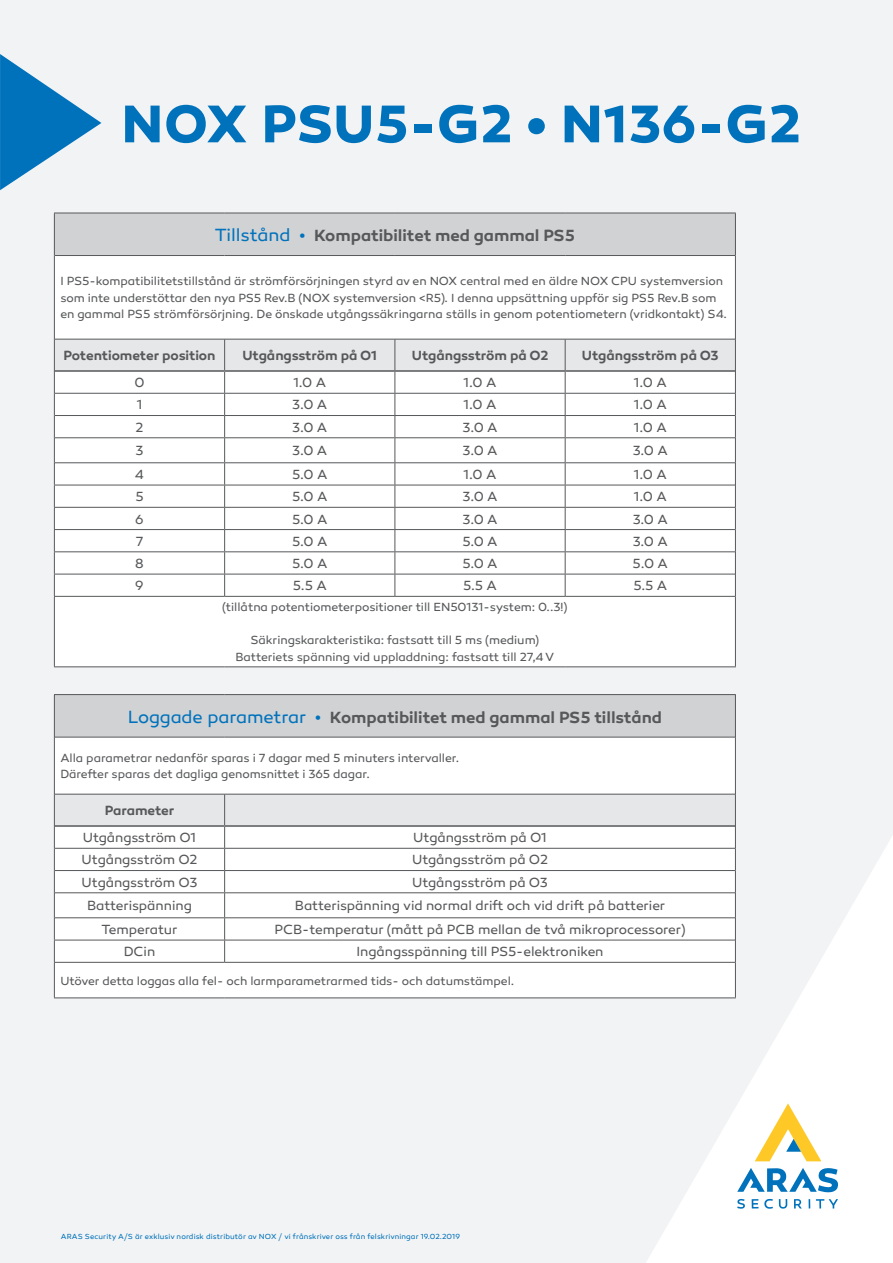
<style>
.page{position:relative;width:893px;height:1263px;background:#f2f3f4}
.page>*{position:absolute;margin:0;border:0;box-sizing:border-box;transform-origin:0 0}
.Titel_productgroep_i{font:700 54px "Canaro";letter-spacing:.015em;color:#0072bc}
.Bodytekst{font:600 16.5px "Canaro";color:#57585a}
.Bodytekst-2{font:13.5px "Canaro";letter-spacing:-.005em;color:#57585a}
.Bodytekst-3{font:600 13.5px "Canaro";letter-spacing:-.005em;color:#57585a}
.Bodytekst-4{font:12px/16.5px "Canaro";letter-spacing:-.005em;color:#57585a}
.Titel_productgroep_i-2{font:7.5px "Canaro";letter-spacing:.01em;color:#0072bc}
.s1{font-weight:400;font-size:18px;color:#0072bc}
</style>
<div class="page">
<svg style="left:646px;top:835px;width:247px;height:428px"></svg>
<svg style="left:752px;top:1199px;width:6px;height:9px"></svg>
<svg style="left:737px;top:1199px;width:8px;height:10px"></svg>
<svg style="left:779px;top:1199px;width:8px;height:10px"></svg>
<svg style="left:764px;top:1199px;width:9px;height:10px"></svg>
<svg style="left:816px;top:1199px;width:22px;height:9px"></svg>
<svg style="left:794px;top:1199px;width:8px;height:9px"></svg>
<svg style="left:737px;top:1168px;width:101px;height:24px"></svg>
<svg style="left:755px;top:1103px;width:66px;height:58px"></svg>
<svg style="left:0;top:54px;width:101px;height:136px"></svg>
<div style="left:54px;top:213px;width:681px;height:42px;background:#d1d2d4"></div>
<div style="left:54px;top:255px;width:681px;height:84px;background:#fff"></div>
<svg style="left:55px;top:597px;width:680px;height:69px"></svg>
<hr style="left:735px;top:213px;width:1px;height:42px;background:#57585a">
<hr style="left:735px;top:255px;width:1px;height:84px;background:#57585a">
<hr style="left:735px;top:596px;width:1px;height:70px;background:#57585a">
<hr style="left:224px;top:596px;width:171px;height:1px;background:#57585a">
<hr style="left:395px;top:596px;width:170px;height:1px;background:#57585a">
<hr style="left:565px;top:596px;width:170px;height:1px;background:#57585a">
<hr style="left:54px;top:596px;width:170px;height:1px;background:#57585a">
<hr style="left:54px;top:666px;width:171px;height:1px;background:#57585a">
<hr style="left:225px;top:666px;width:170px;height:1px;background:#57585a">
<hr style="left:395px;top:666px;width:170px;height:1px;background:#57585a">
<hr style="left:565px;top:666px;width:171px;height:1px;background:#57585a">
<hr style="left:55px;top:255px;width:170px;height:1px;background:#57585a">
<hr style="left:225px;top:255px;width:170px;height:1px;background:#57585a">
<hr style="left:395px;top:255px;width:170px;height:1px;background:#57585a">
<hr style="left:565px;top:255px;width:170px;height:1px;background:#57585a">
<hr style="left:54px;top:213px;width:171px;height:1px;background:#57585a">
<hr style="left:54px;top:213px;width:1px;height:42px;background:#57585a">
<hr style="left:225px;top:213px;width:170px;height:1px;background:#57585a">
<hr style="left:395px;top:213px;width:170px;height:1px;background:#57585a">
<hr style="left:565px;top:213px;width:171px;height:1px;background:#57585a">
<hr style="left:54px;top:255px;width:1px;height:84px;background:#57585a">
<svg style="left:54px;top:339px;width:682px;height:257px"></svg>
<hr style="left:54px;top:597px;width:1px;height:69px;background:#57585a">
<div style="left:54px;top:695px;width:681px;height:42px;background:#d1d2d4"></div>
<div style="left:54px;top:737px;width:681px;height:57px;background:#fff"></div>
<svg style="left:55px;top:963px;width:680px;height:34px"></svg>
<hr style="left:735px;top:695px;width:1px;height:42px;background:#57585a">
<hr style="left:735px;top:737px;width:1px;height:57px;background:#57585a">
<hr style="left:735px;top:962px;width:1px;height:35px;background:#57585a">
<hr style="left:224px;top:962px;width:511px;height:1px;background:#57585a">
<hr style="left:54px;top:962px;width:170px;height:1px;background:#57585a">
<hr style="left:54px;top:997px;width:171px;height:1px;background:#57585a">
<hr style="left:225px;top:997px;width:511px;height:1px;background:#57585a">
<hr style="left:55px;top:737px;width:170px;height:1px;background:#57585a">
<hr style="left:225px;top:737px;width:510px;height:1px;background:#57585a">
<hr style="left:54px;top:694px;width:171px;height:1px;background:#57585a">
<hr style="left:54px;top:695px;width:1px;height:42px;background:#57585a">
<hr style="left:225px;top:694px;width:511px;height:1px;background:#57585a">
<hr style="left:54px;top:737px;width:1px;height:57px;background:#57585a">
<svg style="left:54px;top:794px;width:682px;height:168px"></svg>
<hr style="left:54px;top:963px;width:1px;height:34px;background:#57585a">
<p class="Titel_productgroep_i" style="left:122px;top:90px;width:680px">NOX PSU5-G2 • N136-G2</p>
<p class="Bodytekst" style="left:215px;top:225px;width:361px"><span class="s1">Tillstånd •</span> Kompatibilitet med gammal PS5</p>
<p class="Bodytekst-4" style="left:60px;top:273px;width:668px">I PS5-kompatibilitetstillstånd är strömförsörjningen styrd av en NOX central med en äldre NOX CPU systemversion som inte understöttar den nya PS5 Rev.B (NOX systemversion &lt;R5). I denna uppsättning uppför sig PS5 Rev.B som en gammal PS5 strömförsörjning. De önskade utgångssäkringarna ställs in genom potentiometern (vridkontakt) S4.</p>
<p class="Bodytekst-3" style="left:63px;top:347px;width:154px">Potentiometer position</p>
<p class="Bodytekst-3" style="left:242px;top:347px;width:136px">Utgångsström på O1</p>
<p class="Bodytekst-3" style="left:412px;top:347px;width:138px">Utgångsström på O2</p>
<p class="Bodytekst-3" style="left:582px;top:347px;width:138px">Utgångsström på O3</p>
<p class="Bodytekst-2" style="left:134px;top:375px;width:12px">0</p>
<p class="Bodytekst-2" style="left:293px;top:375px;width:34px">1.0 A</p>
<p class="Bodytekst-2" style="left:464px;top:375px;width:34px">1.0 A</p>
<p class="Bodytekst-2" style="left:634px;top:375px;width:34px">1.0 A</p>
<p class="Bodytekst-2" style="left:137px;top:397px;width:7px">1</p>
<p class="Bodytekst-2" style="left:292px;top:397px;width:37px">3.0 A</p>
<p class="Bodytekst-2" style="left:464px;top:397px;width:34px">1.0 A</p>
<p class="Bodytekst-2" style="left:634px;top:397px;width:34px">1.0 A</p>
<p class="Bodytekst-2" style="left:136px;top:419px;width:9px">2</p>
<p class="Bodytekst-2" style="left:292px;top:419px;width:37px">3.0 A</p>
<p class="Bodytekst-2" style="left:462px;top:419px;width:37px">3.0 A</p>
<p class="Bodytekst-2" style="left:634px;top:419px;width:34px">1.0 A</p>
<p class="Bodytekst-2" style="left:136px;top:443px;width:9px">3</p>
<p class="Bodytekst-2" style="left:292px;top:443px;width:37px">3.0 A</p>
<p class="Bodytekst-2" style="left:462px;top:443px;width:37px">3.0 A</p>
<p class="Bodytekst-2" style="left:633px;top:443px;width:37px">3.0 A</p>
<p class="Bodytekst-2" style="left:135px;top:466px;width:11px">4</p>
<p class="Bodytekst-2" style="left:292px;top:466px;width:37px">5.0 A</p>
<p class="Bodytekst-2" style="left:464px;top:466px;width:34px">1.0 A</p>
<p class="Bodytekst-2" style="left:634px;top:466px;width:34px">1.0 A</p>
<p class="Bodytekst-2" style="left:135px;top:489px;width:10px">5</p>
<p class="Bodytekst-2" style="left:292px;top:489px;width:37px">5.0 A</p>
<p class="Bodytekst-2" style="left:462px;top:489px;width:37px">3.0 A</p>
<p class="Bodytekst-2" style="left:634px;top:489px;width:34px">1.0 A</p>
<p class="Bodytekst-2" style="left:135px;top:511px;width:10px">6</p>
<p class="Bodytekst-2" style="left:292px;top:511px;width:37px">5.0 A</p>
<p class="Bodytekst-2" style="left:462px;top:511px;width:37px">3.0 A</p>
<p class="Bodytekst-2" style="left:633px;top:511px;width:37px">3.0 A</p>
<p class="Bodytekst-2" style="left:136px;top:533px;width:9px">7</p>
<p class="Bodytekst-2" style="left:292px;top:533px;width:37px">5.0 A</p>
<p class="Bodytekst-2" style="left:462px;top:533px;width:37px">5.0 A</p>
<p class="Bodytekst-2" style="left:633px;top:533px;width:37px">3.0 A</p>
<p class="Bodytekst-2" style="left:135px;top:555px;width:10px">8</p>
<p class="Bodytekst-2" style="left:292px;top:555px;width:37px">5.0 A</p>
<p class="Bodytekst-2" style="left:462px;top:555px;width:37px">5.0 A</p>
<p class="Bodytekst-2" style="left:633px;top:555px;width:37px">5.0 A</p>
<p class="Bodytekst-2" style="left:135px;top:578px;width:10px">9</p>
<p class="Bodytekst-2" style="left:293px;top:578px;width:35px">5.5 A</p>
<p class="Bodytekst-2" style="left:463px;top:578px;width:35px">5.5 A</p>
<p class="Bodytekst-2" style="left:633px;top:578px;width:35px">5.5 A</p>
<p class="Bodytekst-4" style="left:222px;top:599px;width:347px">(tillåtna potentiometerpositioner till EN50131-system: 0..3!)</p>
<p class="Bodytekst-4" style="left:251px;top:632px;width:290px">Säkringskarakteristika: fastsatt till 5 ms (medium)</p>
<p class="Bodytekst-4" style="left:235px;top:649px;width:320px">Batteriets spänning vid uppladdning: fastsatt till 27,4 V</p>
<p class="Bodytekst" style="left:128px;top:707px;width:536px"><span class="s1">Loggade parametrar •</span> Kompatibilitet med gammal PS5 tillstånd</p>
<p class="Bodytekst-4" style="left:60px;top:750px;width:400px">Alla parametrar nedanför sparas i 7 dagar med 5 minuters intervaller.</p>
<p class="Bodytekst-4" style="left:60px;top:766px;width:311px">Därefter sparas det dagliga genomsnittet i 365 dagar.</p>
<p class="Bodytekst-3" style="left:105px;top:802px;width:71px">Parameter</p>
<p class="Bodytekst-2" style="left:83px;top:830px;width:115px">Utgångsström O1</p>
<p class="Bodytekst-2" style="left:413px;top:830px;width:135px">Utgångsström på O1</p>
<p class="Bodytekst-2" style="left:82px;top:852px;width:117px">Utgångsström O2</p>
<p class="Bodytekst-2" style="left:412px;top:852px;width:137px">Utgångsström på O2</p>
<p class="Bodytekst-2" style="left:82px;top:874px;width:117px">Utgångsström O3</p>
<p class="Bodytekst-2" style="left:412px;top:874px;width:137px">Utgångsström på O3</p>
<p class="Bodytekst-2" style="left:87px;top:898px;width:106px">Batterispänning</p>
<p class="Bodytekst-2" style="left:295px;top:898px;width:372px">Batterispänning vid normal drift och vid drift på batterier</p>
<p class="Bodytekst-2" style="left:102px;top:921px;width:77px">Temperatur</p>
<p class="Bodytekst-2" style="left:274px;top:921px;width:413px">PCB-temperatur (mått på PCB mellan de två mikroprocessorer)</p>
<p class="Bodytekst-2" style="left:124px;top:944px;width:33px">DCin</p>
<p class="Bodytekst-2" style="left:356px;top:944px;width:249px">Ingångsspänning till PS5-elektroniken</p>
<p class="Bodytekst-4" style="left:60px;top:972px;width:455px">Utöver detta loggas alla fel- och larmparametrarmed tids- och datumstämpel.</p>
<p class="Titel_productgroep_i-2" style="left:61px;top:1232px;width:401px">ARAS Security A/S är exklusiv nordisk distributör av NOX / vi frånskriver oss från felskrivningar 19.02.2019</p>
</div>
